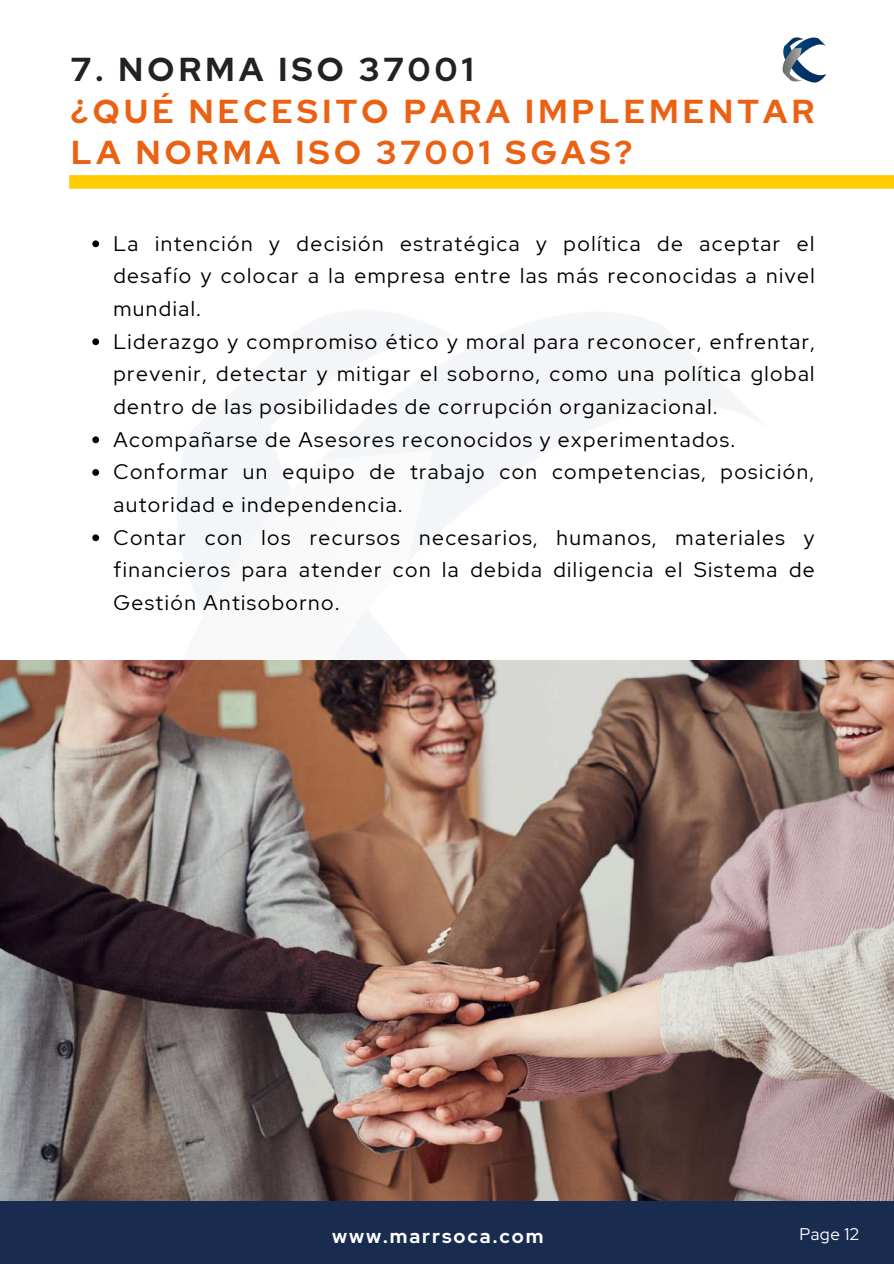
<style>
.page{position:relative;width:894px;height:1264px;background:#fff}
.page>*{position:absolute;margin:0;border:0;box-sizing:border-box;transform-origin:0 0}
.t1{font:700 33px/41.7px "Red Hat Display";letter-spacing:.13em;color:#ea6114}
.t2{font:700 33px "Red Hat Display";letter-spacing:.13em;color:#222}
.t3{font:21px/32.7px "Red Hat Display";letter-spacing:.07em;color:#000}
.t4{font:700 19.5px "Red Hat Display";letter-spacing:.1em;color:#fff}
.t5{font:16.8px "Red Hat Display";letter-spacing:.03em;color:#fff}
</style>
<div class="page">
<div style="left:69px;top:175px;width:824px;height:14px;background:#fc0"></div>
<div style="left:0;top:1200px;width:893px;height:63px;background:#192c50"></div>
<img style="left:89px;top:311px;width:759px;height:350px">
<img style="left:0;top:661px;width:893px;height:539px">
<svg style="left:92px;top:240px;width:7px;height:7px"></svg>
<svg style="left:92px;top:338px;width:7px;height:7px"></svg>
<svg style="left:92px;top:436px;width:7px;height:7px"></svg>
<svg style="left:92px;top:469px;width:7px;height:7px"></svg>
<svg style="left:92px;top:534px;width:7px;height:7px"></svg>
<img style="left:782px;top:37px;width:45px;height:46px">
<h1 class="t2" style="left:71px;top:47px;width:403px">7. NORMA ISO 37001</h1>
<h1 class="t1" style="left:71px;top:90px;width:744px">¿QUÉ NECESITO PARA IMPLEMENTAR<br>LA NORMA ISO 37001 SGAS?</h1>
<p class="t3" style="left:113px;top:227px;width:702px">La intención y decisión estratégica y política de aceptar el desafío y colocar a la empresa entre las más reconocidas a nivel mundial.<br>Liderazgo y compromiso ético y moral para reconocer, enfrentar, prevenir, detectar y mitigar el soborno, como una política global dentro de las posibilidades de corrupción organizacional.<br>Acompañarse de Asesores reconocidos y experimentados.<br>Conformar un equipo de trabajo con competencias, posición, autoridad e independencia.<br>Contar con los recursos necesarios, humanos, materiales y financieros para atender con la debida diligencia el Sistema de Gestión Antisoborno.</p>
<p class="t5" style="left:791px;top:1220px;width:69px">Page 08</p>
<p class="t4" style="left:332px;top:1223px;width:213px">www.marrsoca.com</p>
<p class="t5" style="left:799px;top:1223px;width:61px">Page 12</p>
</div>
